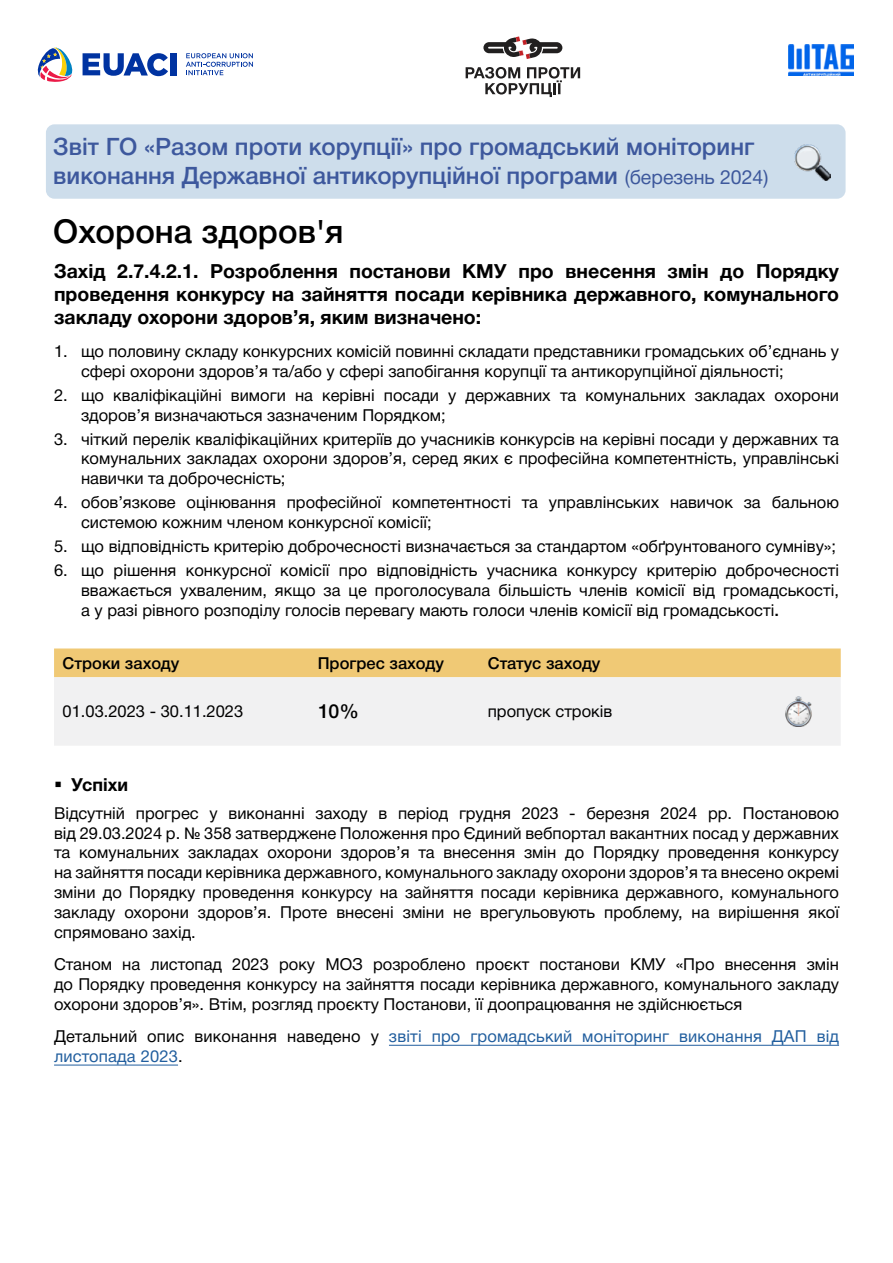
<style>
.page{position:relative;width:893px;height:1263px;background:#fff}
.page>*{position:absolute;margin:0;border:0;box-sizing:border-box;transform-origin:0 0}
.t1{font:500 33px "Helvetica Neue Cyr";color:#000}
.t2{font:500 24px/28.8px "Helvetica Neue Cyr";color:#3d589d}
.t3{font:700 19.5px/23.4px "Helvetica Neue Cyr";color:#000;text-align:justify}
.t4{font:500 19.5px "Helvetica Neue Cyr";color:#000}
.t5{font:700 18px "Helvetica Neue Cyr";color:#000}
.t6{font:16.5px/19.8px "Helvetica Neue Cyr";color:#000;text-align:justify}
.t7{font:16.5px/19.8px "Helvetica Neue Cyr";letter-spacing:.01em;color:#215e9e}
.t8{font:500 16.5px "Helvetica Neue Cyr";color:#000}
.s1{font-weight:400;font-size:19.5px;color:#3d589c}
.s2{font-weight:500}
.s3{color:#000}
</style>
<div class="page">
<div style="left:46px;top:124px;width:799px;height:75px;background:#cdddeb;border-radius:9px"></div>
<svg style="left:483px;top:36px;width:79px;height:23px"></svg>
<svg style="left:466px;top:67px;width:114px;height:30px"></svg>
<svg style="left:186px;top:53px;width:67px;height:22px"></svg>
<svg style="left:37px;top:47px;width:36px;height:35px"></svg>
<svg style="left:83px;top:53px;width:85px;height:23px"></svg>
<div style="left:170px;top:53px;width:6px;height:22px;background:#0033a1"></div>
<img style="left:789px;top:45px;width:65px;height:31px">
<img style="left:794px;top:144px;width:36px;height:36px">
<hr style="left:389px;top:1045px;width:450px;height:1px;background:#215e9e">
<hr style="left:54px;top:1065px;width:124px;height:1px;background:#215e9e">
<div style="left:54px;top:648px;width:787px;height:29px;background:#f0c975"></div>
<div style="left:54px;top:677px;width:787px;height:68px;background:#f1f1f2"></div>
<img style="left:783px;top:697px;width:30px;height:29px">
<h2 class="t2" style="left:53px;top:133px;width:717px">Звіт ГО «Разом проти корупції» про громадський моніторинг виконання Державної антикорупційної програми <span class="s1">(березень 2024)</span></h2>
<h1 class="t1" style="left:53px;top:213px;width:292px">Охорона здоров'я</h1>
<p class="t3" style="left:54px;top:259px;width:786px">Захід 2.7.4.2.1. Розроблення постанови КМУ про внесення змін до Порядку проведення конкурсу на зайняття посади керівника державного, комунального закладу охорони здоров’я, яким визначено:</p>
<p class="t6" style="left:81px;top:341px;width:759px;text-indent:-27px">1. що половину складу конкурсних комісій повинні складати представники громадських об’єднань у сфері охорони здоров’я та/або у сфері запобігання корупції та антикорупційної діяльності;</p>
<p class="t6" style="left:81px;top:385px;width:759px;text-indent:-27px">2. що кваліфікаційні вимоги на керівні посади у державних та комунальних закладах охорони здоров’я визначаються зазначеним Порядком;</p>
<p class="t6" style="left:81px;top:429px;width:759px;text-indent:-27px">3. чіткий перелік кваліфікаційних критеріїв до учасників конкурсів на керівні посади у державних та комунальних закладах охорони здоров’я, серед яких є професійна компетентність, управлінські навички та доброчесність;</p>
<p class="t6" style="left:81px;top:493px;width:759px;text-indent:-27px">4. обов’язкове оцінювання професійної компетентності та управлінських навичок за бальною системою кожним членом конкурсної комісії;</p>
<p class="t6" style="left:54px;top:537px;width:784px">5. що відповідність критерію доброчесності визначається за стандартом «обґрунтованого сумніву»;</p>
<p class="t6" style="left:81px;top:561px;width:759px;text-indent:-27px">6. що рішення конкурсної комісії про відповідність учасника конкурсу критерію доброчесності вважається ухваленим, якщо за це проголосувала більшість членів комісії від громадськості, а у разі рівного розподілу голосів перевагу мають голоси членів комісії від громадськості<span class="s2">.</span></p>
<p class="t8" style="left:63px;top:654px;width:118px">Строки заходу</p>
<p class="t8" style="left:318px;top:654px;width:128px">Прогрес заходу</p>
<p class="t8" style="left:488px;top:654px;width:114px">Статус заходу</p>
<p class="t6" style="left:63px;top:702px;width:182px">01.03.2023 - 30.11.2023</p>
<p class="t4" style="left:318px;top:701px;width:43px">10%</p>
<p class="t6" style="left:488px;top:702px;width:126px">пропуск строків</p>
<p class="t5" style="left:71px;top:774px;width:58px">Успіхи</p>
<p class="t6" style="left:54px;top:803px;width:786px">Відсутній прогрес у виконанні заходу в період грудня 2023 - березня 2024 рр. Постановою від 29.03.2024 р. № 358 затверджене Положення про Єдиний вебпортал вакантних посад у державних та комунальних закладах охорони здоров’я та внесення змін до Порядку проведення конкурсу на зайняття посади керівника державного, комунального закладу охорони здоров’я та внесено окремі зміни до Порядку проведення конкурсу на зайняття посади керівника державного, комунального закладу охорони здоров’я. Проте внесені зміни не врегульовують проблему, на вирішення якої спрямовано захід.</p>
<p class="t6" style="left:54px;top:955px;width:786px">Станом на листопад 2023 року МОЗ розроблено проєкт постанови КМУ «Про внесення змін до Порядку проведення конкурсу на зайняття посади керівника державного, комунального закладу охорони здоров’я». Втім, розгляд проєкту Постанови, її доопрацювання не здійснюється</p>
<p class="t7" style="left:54px;top:1027px;width:786px"><span class="s3">Детальний опис виконання наведено у</span> звіті про громадський моніторинг виконання ДАП від листопада 2023<span class="s3">.</span></p>
</div>
